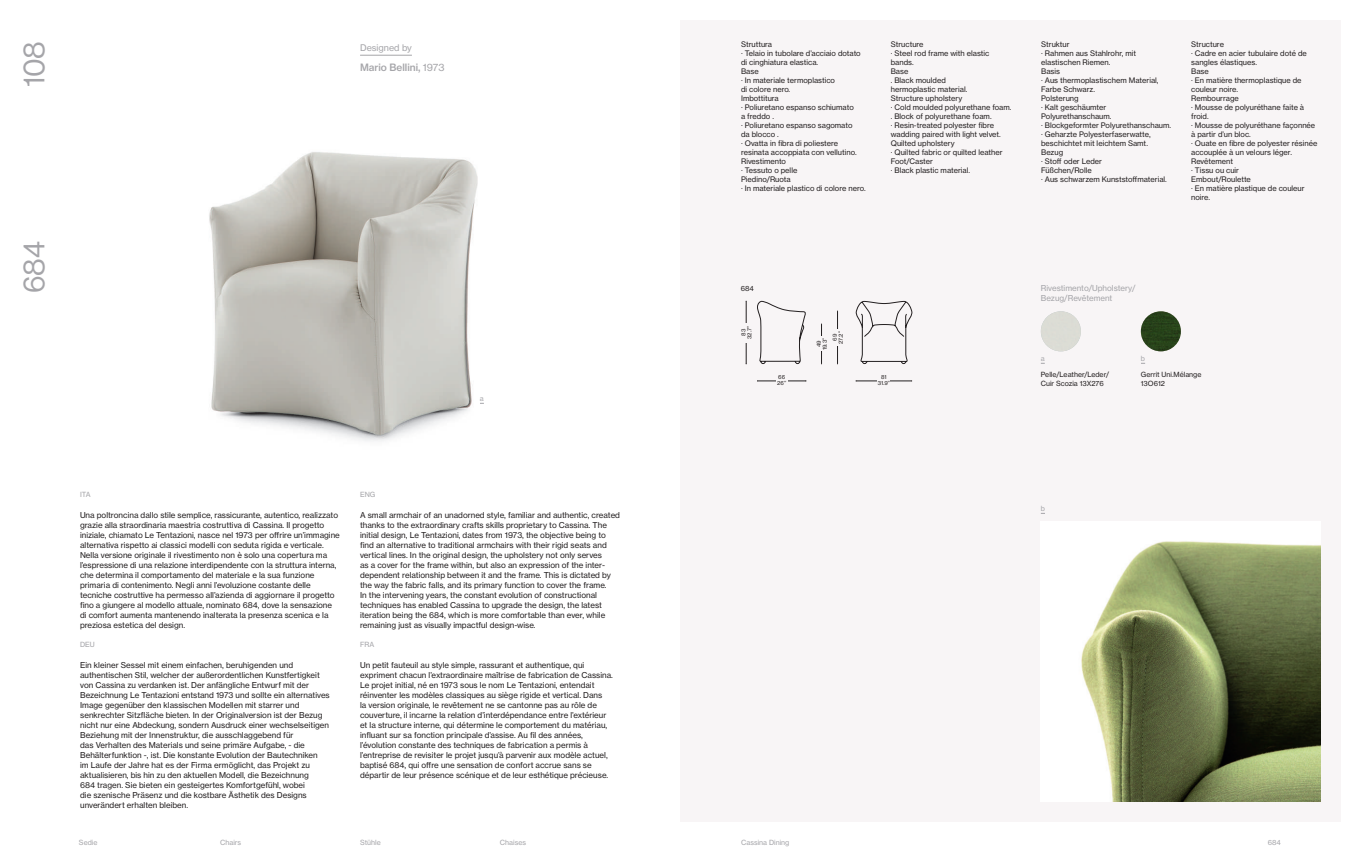
<style>
.page{position:relative;width:1361px;height:865px;background:#fff}
.page>*{position:absolute;margin:0;border:0;box-sizing:border-box;transform-origin:0 0}
.t1{font:30px "Haas Grot Disp 55 Roman";color:#a5a5a9}
.t2{font:500 10px "Haas Grot Text 65";color:#a5a5a9}
.t3{font:9px "Haas Grot Text 55 Roman";color:#a5a5a9}
.t4{font:8px/10px "Haas Grot Text 55 Roman";color:#231f20}
.t5{font:8px/10px "Haas Grot Text 55 Roman";color:#a5a5a9}
.t6{font:7.5px/9px "Haas Grot Text 55 Roman";color:#231f20}
.t7{font:7px/9px "Haas Grot Text 55 Roman";color:#231f20}
.t8{font:7px "Haas Grot Text 55 Roman";color:#a5a5a9}
.t9{font:5.5px/6px "Haas Grot Text 55 Roman";color:#231f20;text-align:center}
.s1{font-family:"Haas Grot Text 55 Roman";font-weight:400}
</style>
<div class="page">
<div style="left:680px;top:20px;width:661px;height:801px;background:#f8f5f6"></div>
<img style="left:209px;top:54px;width:275px;height:387px">
<img style="left:1081px;top:541px;width:240px;height:260px">
<img style="left:1141px;top:311px;width:40px;height:40px;border-radius:20px">
<hr style="left:360px;top:55px;width:52px;height:1px;background:#a5a5a9">
<hr style="left:757px;top:381px;width:49px;height:1px;background:#231f20">
<hr style="left:856px;top:381px;width:55px;height:1px;background:#231f20">
<div style="left:776px;top:374px;width:11px;height:11px;background:#f8f5f6"></div>
<div style="left:877px;top:374px;width:13px;height:11px;background:#f8f5f6"></div>
<svg style="left:757px;top:301px;width:155px;height:63px"></svg>
<hr style="left:746px;top:301px;width:1px;height:63px;background:#231f20">
<div style="left:816px;top:336px;width:11px;height:15px;background:#f8f5f6"></div>
<div style="left:832px;top:329px;width:11px;height:17px;background:#f8f5f6"></div>
<div style="left:741px;top:322px;width:10px;height:20px;background:#f8f5f6"></div>
<img style="left:1041px;top:311px;width:40px;height:40px;border-radius:20px">
<h1 class="t1" style="left:17px;top:87px;width:48px;rotate:-90deg">108</h1>
<h1 class="t1" style="left:17px;top:293px;width:53px;rotate:-90deg">684</h1>
<p class="t3" style="left:360px;top:42px;width:53px">Designed by</p>
<p class="t2" style="left:360px;top:61px;width:86px">Mario Bellini, <span class="s1">1973</span></p>
<p class="t8" style="left:480px;top:394px;width:5px">a</p>
<p class="t6" style="left:741px;top:40px;width:126px">Struttura<br>· Telaio in tubolare d’acciaio dotato di cinghiatura elastica.<br>Base<br>· In materiale termoplastico<br>di colore nero.<br>Imbottitura<br>· Poliuretano espanso schiumato<br>a freddo .<br>· Poliuretano espanso sagomato<br>da blocco .<br>· Ovatta in fibra di poliestere resinata accoppiata con vellutino.<br>Rivestimento<br>· Tessuto o pelle<br>Piedino/Ruota<br>· In materiale plastico di colore nero.</p>
<p class="t6" style="left:1041px;top:40px;width:132px">Struktur<br>· Rahmen aus Stahlrohr, mit elastischen Riemen.<br>Basis<br>· Aus thermoplastischem Material,<br>Farbe Schwarz.<br>Polsterung<br>· Kalt geschäumter<br>Polyurethanschaum.<br>· Blockgeformter Polyurethanschaum. · Geharzte Polyesterfaserwatte, beschichtet mit leichtem Samt.<br>Bezug<br>· Stoff oder Leder<br>Füßchen/Rolle<br>· Aus schwarzem Kunststoffmaterial.</p>
<p class="t6" style="left:891px;top:40px;width:122px">Structure<br>· Steel rod frame with elastic bands.<br>Base<br>. Black moulded<br>hermoplastic material.<br>Structure upholstery<br>· Cold moulded polyurethane foam. . Block of polyurethane foam.<br>· Resin-treated polyester fibre wadding paired with light velvet.<br>Quilted upholstery<br>· Quilted fabric or quilted leather<br>Foot/Caster<br>· Black plastic material.</p>
<p class="t6" style="left:1191px;top:40px;width:128px">Structure<br>· Cadre en acier tubulaire doté de sangles élastiques.<br>Base<br>· En matière thermoplastique de couleur noire.<br>Rembourrage<br>· Mousse de polyuréthane faite à froid.<br>· Mousse de polyuréthane façonnée à partir d’un bloc.<br>· Ouate en fibre de polyester résinée accouplée à un velours léger.<br>Revêtement<br>· Tissu ou cuir<br>Embout/Roulette<br>· En matière plastique de couleur noire.</p>
<p class="t7" style="left:741px;top:284px;width:15px">684</p>
<p class="t9" style="left:740px;top:339px;width:15px;rotate:-90deg">83<br>32.7’’</p>
<p class="t9" style="left:832px;top:344px;width:14px;rotate:-90deg">69<br>27.2’’</p>
<p class="t9" style="left:816px;top:350px;width:14px;rotate:-90deg">49<br>19.3’’</p>
<p class="t9" style="left:777px;top:374px;width:10px;text-align:left">66<br>26’’</p>
<p class="t9" style="left:877px;top:374px;width:14px">81<br>31.9’’</p>
<p class="t5" style="left:1041px;top:283px;width:96px">Rivestimento/Upholstery/<br>Bezug/Revêtement</p>
<p class="t8" style="left:1041px;top:354px;width:5px">a</p>
<p class="t8" style="left:1141px;top:354px;width:6px">b</p>
<p class="t7" style="left:1041px;top:370px;width:70px">Pelle/Leather/Leder/<br>Cuir Scozia 13X276</p>
<p class="t7" style="left:1141px;top:370px;width:62px">Gerrit Uni.Mélange<br>13O612</p>
<p class="t8" style="left:80px;top:490px;width:12px">ITA</p>
<p class="t8" style="left:360px;top:490px;width:17px">ENG</p>
<p class="t4" style="left:80px;top:510px;width:261px">Una poltroncina dallo stile semplice, rassicurante, autentico, realizzato grazie alla straordinaria maestria costruttiva di Cassina. Il progetto iniziale, chiamato Le Tentazioni, nasce nel 1973 per offrire un’immagine alternativa rispetto ai classici modelli con seduta rigida e verticale.<br>Nella versione originale il rivestimento non è solo una copertura ma l’espressione di una relazione interdipendente con la struttura interna, che determina il comportamento del materiale e la sua funzione primaria di contenimento. Negli anni l’evoluzione costante delle tecniche costruttive ha permesso all’azienda di aggiornare il progetto fino a giungere al modello attuale, nominato 684, dove la sensazione di comfort aumenta mantenendo inalterata la presenza scenica e la preziosa estetica del design.</p>
<p class="t4" style="left:360px;top:510px;width:261px">A small armchair of an unadorned style, familiar and authentic, created thanks to the extraordinary crafts skills proprietary to Cassina. The initial design, Le Tentazioni, dates from 1973, the objective being to find an alternative to traditional armchairs with their rigid seats and vertical lines. In the original design, the upholstery not only serves<br>as a cover for the frame within, but also an expression of the inter&shy;dependent relationship between it and the frame. This is dictated by the way the fabric falls, and its primary function to cover the frame.<br>In the intervening years, the constant evolution of constructional techniques has enabled Cassina to upgrade the design, the latest iteration being the 684, which is more comfortable than ever, while remaining just as visually impactful design-wise.</p>
<p class="t4" style="left:80px;top:660px;width:251px">Ein kleiner Sessel mit einem einfachen, beruhigenden und authentischen Stil, welcher der außerordentlichen Kunstfertigkeit von Cassina zu verdanken ist. Der anfängliche Entwurf mit der Bezeichnung Le Tentazioni entstand 1973 und sollte ein alternatives Image gegenüber den klassischen Modellen mit starrer und senkrechter Sitzfläche bieten. In der Originalversion ist der Bezug nicht nur eine Abdeckung, sondern Ausdruck einer wechselseitigen Beziehung mit der Innenstruktur, die ausschlaggebend für<br>das Verhalten des Materials und seine primäre Aufgabe, - die Behälterfunktion -, ist. Die konstante Evolution der Bautechniken<br>im Laufe der Jahre hat es der Firma ermöglicht, das Projekt zu aktualisieren, bis hin zu den aktuellen Modell, die Bezeichnung<br>684 tragen. Sie bieten ein gesteigertes Komfortgefühl, wobei<br>die szenische Präsenz und die kostbare Ästhetik des Designs unverändert erhalten bleiben.</p>
<p class="t4" style="left:360px;top:660px;width:254px">Un petit fauteuil au style simple, rassurant et authentique, qui expriment chacun l’extraordinaire maîtrise de fabrication de Cassina.<br>Le projet initial, né en 1973 sous le nom Le Tentazioni, entendait réinventer les modèles classiques au siège rigide et vertical. Dans<br>la version originale, le revêtement ne se cantonne pas au rôle de couverture, il incarne la relation d’interdépendance entre l’extérieur et la structure interne, qui détermine le comportement du matériau, influant sur sa fonction principale d’assise. Au fil des années, l’évolution constante des techniques de fabrication a permis à l’entreprise de revisiter le projet jusqu’à parvenir aux modèle actuel, baptisé 684, qui offre une sensation de confort accrue sans se départir de leur présence scénique et de leur esthétique précieuse.</p>
<p class="t8" style="left:80px;top:640px;width:16px">DEU</p>
<p class="t8" style="left:360px;top:640px;width:16px">FRA</p>
<p class="t8" style="left:1041px;top:504px;width:6px">b</p>
<p class="t8" style="left:79px;top:837px;width:20px">Sedie</p>
<p class="t8" style="left:220px;top:837px;width:23px">Chairs</p>
<p class="t8" style="left:360px;top:837px;width:22px">Stühle</p>
<p class="t8" style="left:500px;top:837px;width:28px">Chaises</p>
<p class="t8" style="left:741px;top:838px;width:50px">Cassina Dining</p>
<p class="t8" style="left:1267px;top:838px;width:15px">684</p>
</div>
